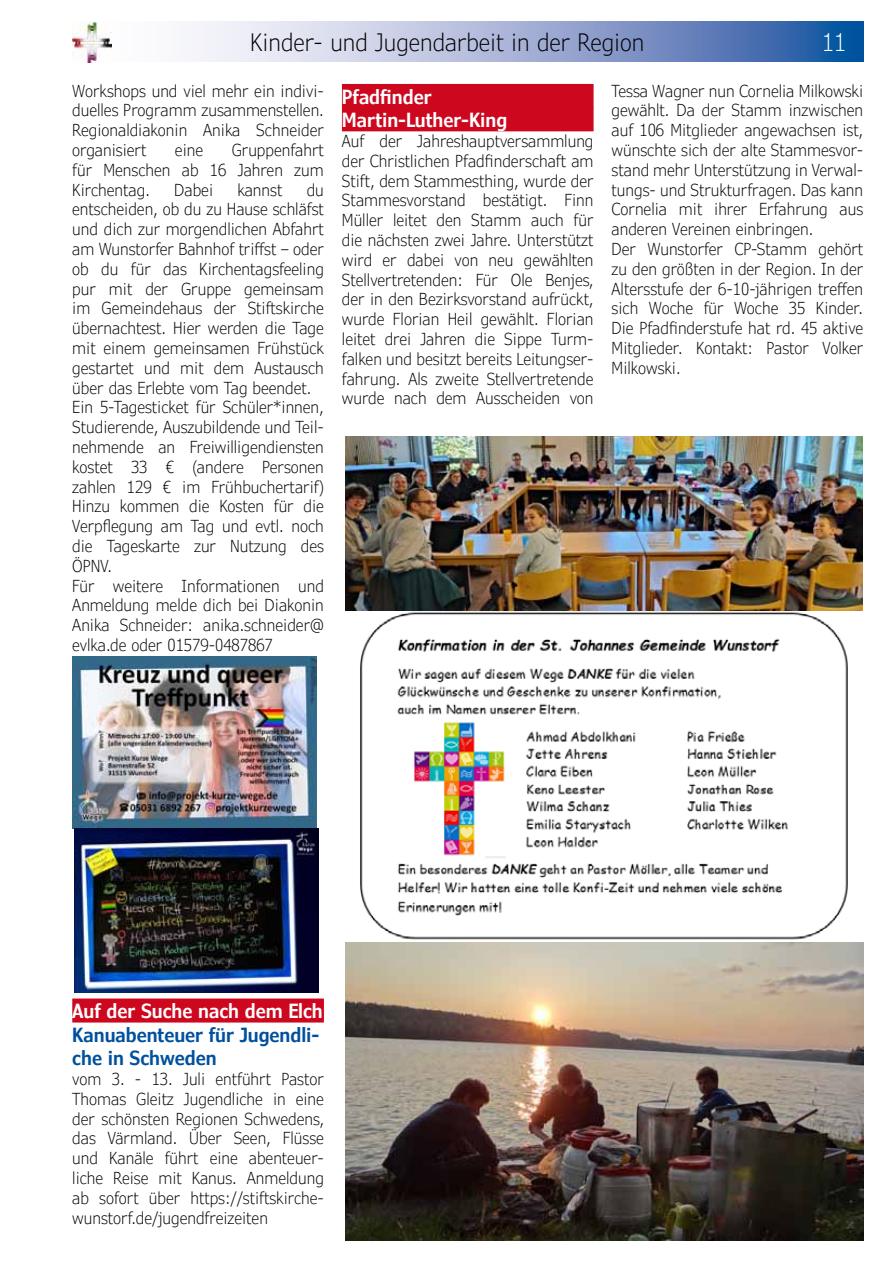
<style>
.page{position:relative;width:893px;height:1263px;background:#fff}
.page>*{position:absolute;margin:0;border:0;box-sizing:border-box;transform-origin:0 0}
.t1{font:300 condensed 24px "Verdana Pro";color:#000}
.t2{font:300 condensed 24px "Verdana Pro";color:#fff}
.t3{font:600 condensed 19.5px/23.4px "Verdana Pro";color:#fff}
.t4{font:600 condensed 19.5px/23.4px "Verdana Pro";color:#00509d}
.t5{font:300 condensed 16.5px/19.8px "Verdana Pro";color:#000;text-align:justify}
</style>
<div class="page">
<div style="left:72px;top:998px;width:252px;height:24px;background:#cd071e"></div>
<div style="left:342px;top:84px;width:252px;height:24px;background:#cd071e"></div>
<div style="left:342px;top:107px;width:252px;height:24px;background:#cd071e"></div>
<svg style="left:86px;top:22px;width:777px;height:39px"></svg>
<img style="left:72px;top:23px;width:40px;height:40px">
<img style="left:72px;top:656px;width:244px;height:173px">
<img style="left:74px;top:828px;width:244px;height:165px">
<img style="left:346px;top:610px;width:518px;height:631px">
<img style="left:346px;top:437px;width:517px;height:173px">
<h1 class="t1" style="left:250px;top:27px;width:396px">Kinder- und Jugendarbeit in der Region</h1>
<h1 class="t2" style="left:822px;top:27px;width:25px">11</h1>
<p class="t5" style="left:72px;top:81px;width:253px">Workshops und viel mehr ein indivi&shy;duelles Programm zusammenstellen.<br>Regionaldiakonin Anika Schneider organisiert</p>
<p class="t5" style="left:72px;top:140px;width:253px;text-indent:159px">Gruppenfahrt für Menschen ab 16 Jahren zum Kirchentag.</p>
<p class="t5" style="left:175px;top:140px;width:30px">eine</p>
<p class="t5" style="left:72px;top:180px;width:253px;text-align:left;text-indent:234px">du entscheiden, ob du zu Hause schläfst und dich zur morgendlichen Abfahrt am Wunstorfer Bahnhof triffst – oder ob du für das Kirchentagsfeeling pur mit der Gruppe gemeinsam im Gemeindehaus der Stiftskirche übernachtest. Hier werden die Tage mit einem gemeinsamen Frühstück gestartet und mit dem Austausch über das Erlebte vom Tag beendet.<br>Ein 5-Tagesticket für Schüler*innen,<br>Studierende, Auszubildende und Teil&shy;nehmende an Freiwilligendiensten kostet 33 € (andere Personen zahlen 129 € im Frühbuchertarif)<br>Hinzu kommen die Kosten für die<br>Verpflegung am Tag und evtl. noch die Tageskarte zur Nutzung des<br>ÖPNV.<br>Für weitere Informationen und<br>Anmeldung melde dich bei Diakonin<br>Anika Schneider: anika.schneider@ evlka.de oder 01579-0487867</p>
<p class="t5" style="left:174px;top:180px;width:40px">Dabei</p>
<p class="t5" style="left:237px;top:180px;width:46px">kannst</p>
<p class="t3" style="left:342px;top:85px;width:167px">Pfadfinder<br>Martin-Luther-King</p>
<p class="t5" style="left:342px;top:131px;width:253px">Auf der Jahreshauptversammlung der Christlichen Pfadfinderschaft am Stift, dem Stammesthing, wurde der Stammesvorstand bestätigt. Finn Müller leitet den Stamm auch für die nächsten zwei Jahre. Unterstützt wird er dabei von neu gewählten Stellvertretenden: Für Ole Benjes, der in den Bezirksvorstand aufrückt, wurde Florian Heil gewählt. Florian leitet drei Jahren die Sippe Turm&shy;falken und besitzt bereits Leitungser&shy;fahrung. Als zweite Stellvertretende wurde nach dem Ausscheiden von</p>
<p class="t5" style="left:612px;top:81px;width:253px;text-align:left">Tessa Wagner nun Cornelia Milkowski gewählt. Da der Stamm inzwischen auf 106 Mitglieder angewachsen ist, wünschte sich der alte Stammesvor&shy;stand mehr Unterstützung in Verwal&shy;tungs- und Strukturfragen. Das kann Cornelia mit ihrer Erfahrung aus anderen Vereinen einbringen.<br>Der Wunstorfer CP-Stamm gehört zu den größten in der Region. In der Altersstufe der 6-10-jährigen treffen sich Woche für Woche 35 Kinder.<br>Die Pfadfinderstufe hat rd. 45 aktive Mitglieder. Kontakt: Pastor Volker Milkowski.</p>
<p class="t3" style="left:72px;top:999px;width:252px">Auf der Suche nach dem Elch</p>
<p class="t4" style="left:72px;top:1023px;width:249px">Kanuabenteuer für Jugendli&shy;che in Schweden</p>
<p class="t5" style="left:72px;top:1069px;width:253px">vom 3. - 13. Juli entführt Pastor Thomas Gleitz Jugendliche in eine der schönsten Regionen Schwedens, das Värmland. Über Seen, Flüsse und Kanäle führt eine abenteuer&shy;liche Reise mit Kanus. Anmeldung ab sofort über https://stiftskirche&shy;wunstorf.de/jugendfreizeiten</p>
</div>
